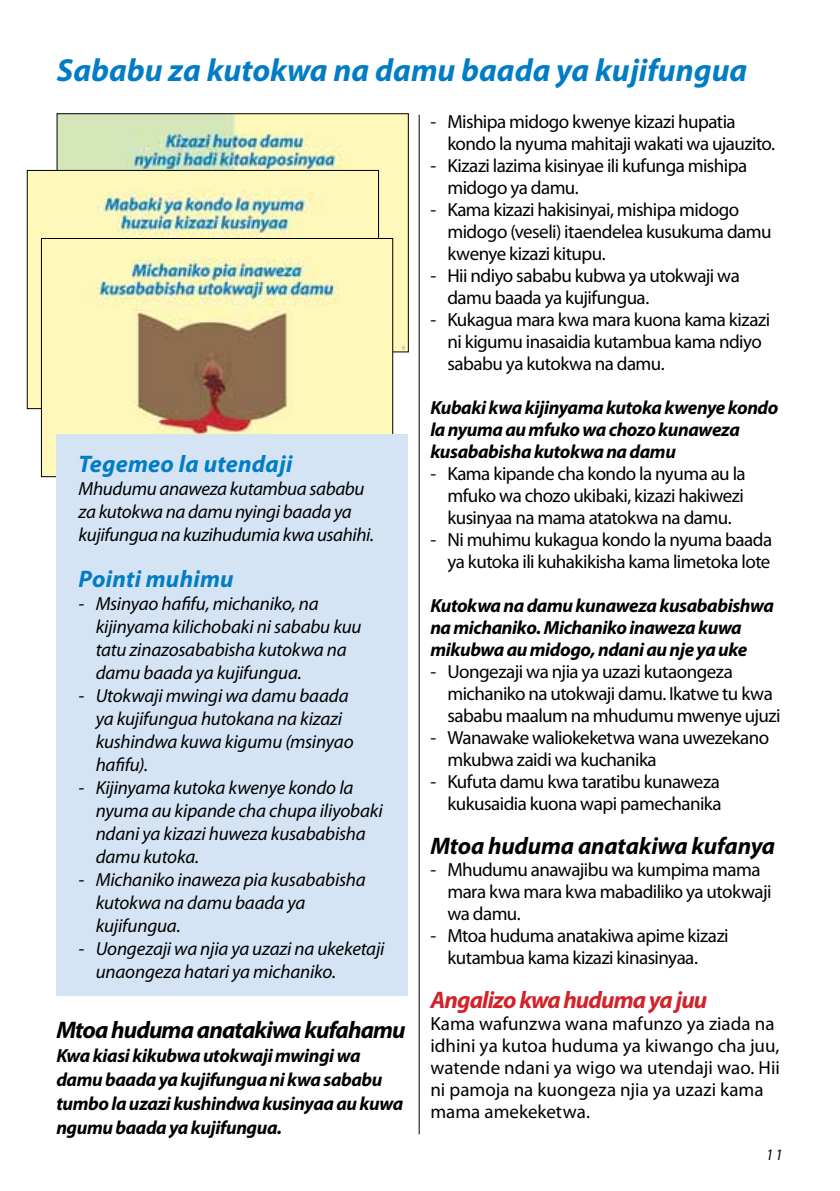
<style>
.page{position:relative;width:840px;height:1191px;background:#fff}
.page>*{position:absolute;margin:0;border:0;box-sizing:border-box;transform-origin:0 0}
.t1{font:italic 700 32px "Myriad Pro";color:#007dc5}
.t2{font:italic 700 24px "Myriad Pro";letter-spacing:.01em;color:#007dc5}
.t3{font:italic 700 24px "Myriad Pro";letter-spacing:-.03em;color:#000}
.t4{font:italic 700 24px "Myriad Pro";letter-spacing:-.01em;color:#000}
.t5{font:italic 700 24px "Myriad Pro";letter-spacing:-.035em;color:#d2232a}
.t6{font:19px/22px "Myriad Pro";letter-spacing:-.025em;color:#000}
.t7{font:italic 19px/23px "Myriad Pro";letter-spacing:-.01em;color:#000}
.t8{font:italic 700 19px/22px "Myriad Pro";letter-spacing:-.02em;color:#000}
.t9{font:19px/22px "Myriad Pro";letter-spacing:.005em;color:#000}
.t10{font:italic 16px "Myriad Pro";color:#000;scale:.91 1}
</style>
<div class="page">
<hr style="left:418px;top:115px;width:1px;height:1019px;background:#000">
<img style="left:59px;top:115px;width:347px;height:235px">
<img style="left:29px;top:172px;width:347px;height:235px">
<img style="left:43px;top:240px;width:348px;height:235px">
<div style="left:56px;top:434px;width:351px;height:561px;background:#d4e4f5"></div>
<h1 class="t1" style="left:57px;top:49px;width:691px">Sababu za kutokwa na damu baada ya kujifungua</h1>
<p class="t2" style="left:79px;top:448px;width:215px">Tegemeo la utendaji</p>
<p class="t7" style="left:79px;top:477px;width:297px">Mhudumu anaweza kutambua sababu za kutokwa na damu nyingi baada ya kujifungua na kuzihudumia kwa usahihi.</p>
<p class="t2" style="left:79px;top:563px;width:156px">Pointi muhimu</p>
<p class="t7" style="left:96px;top:592px;width:267px;text-indent:-17px">- Msinyao hafifu, michaniko, na kijinyama kilichobaki ni sababu kuu tatu zinazosababisha kutokwa na damu baada ya kujifungua.</p>
<p class="t7" style="left:96px;top:684px;width:259px;text-indent:-17px">- Utokwaji mwingi wa damu baada ya kujifungua hutokana na kizazi kushindwa kuwa kigumu (msinyao hafifu).</p>
<p class="t7" style="left:96px;top:776px;width:288px;text-indent:-17px">- Kijinyama kutoka kwenye kondo la nyuma au kipande cha chupa iliyobaki ndani ya kizazi huweza kusababisha damu kutoka.</p>
<p class="t7" style="left:96px;top:868px;width:271px;text-indent:-17px">- Michaniko inaweza pia kusababisha kutokwa na damu baada ya kujifungua.</p>
<p class="t7" style="left:96px;top:937px;width:290px;text-indent:-17px">- Uongezaji wa njia ya uzazi na ukeketaji unaongeza hatari ya michaniko.</p>
<p class="t3" style="left:56px;top:1014px;width:350px">Mtoa huduma anatakiwa kufahamu</p>
<p class="t8" style="left:56px;top:1042px;width:348px;line-height:24px">Kwa kiasi kikubwa utokwaji mwingi wa damu baada ya kujifungua ni kwa sababu tumbo la uzazi kushindwa kusinyaa au kuwa ngumu baada ya kujifungua.</p>
<p class="t6" style="left:447px;top:110px;width:329px;text-indent:-17px">- Mishipa midogo kwenye kizazi hupatia kondo la nyuma mahitaji wakati wa ujauzito.</p>
<p class="t6" style="left:447px;top:154px;width:301px;text-indent:-17px">- Kizazi lazima kisinyae ili kufunga mishipa midogo ya damu.</p>
<p class="t6" style="left:447px;top:198px;width:325px;text-indent:-17px">- Kama kizazi hakisinyai, mishipa midogo midogo (veseli) itaendelea kusukuma damu kwenye kizazi kitupu.</p>
<p class="t6" style="left:447px;top:264px;width:294px;text-indent:-17px">- Hii ndiyo sababu kubwa ya utokwaji wa damu baada ya kujifungua.</p>
<p class="t6" style="left:447px;top:308px;width:324px;text-indent:-17px">- Kukagua mara kwa mara kuona kama kizazi ni kigumu inasaidia kutambua kama ndiyo sababu ya kutokwa na damu.</p>
<p class="t8" style="left:430px;top:396px;width:349px">Kubaki kwa kijinyama kutoka kwenye kondo la nyuma au mfuko wa chozo kunaweza kusababisha kutokwa na damu</p>
<p class="t6" style="left:447px;top:462px;width:300px;text-align:justify;text-indent:-17px">- Kama kipande cha kondo la nyuma au la mfuko wa chozo ukibaki, kizazi hakiwezi kusinyaa na mama atatokwa na damu.</p>
<p class="t6" style="left:430px;top:528px;width:343px;text-align:right">- Ni muhimu kukagua kondo la nyuma baada ya kutoka ili kuhakikisha kama limetoka lote</p>
<p class="t8" style="left:430px;top:594px;width:345px">Kutokwa na damu kunaweza kusababishwa na michaniko. Michaniko inaweza kuwa mikubwa au midogo, ndani au nje ya uke</p>
<p class="t6" style="left:447px;top:660px;width:334px;text-indent:-17px">- Uongezaji wa njia ya uzazi kutaongeza michaniko na utokwaji damu. Ikatwe tu kwa sababu maalum na mhudumu mwenye ujuzi</p>
<p class="t6" style="left:447px;top:726px;width:323px;text-indent:-17px">- Wanawake waliokeketwa wana uwezekano mkubwa zaidi wa kuchanika</p>
<p class="t6" style="left:430px;top:770px;width:292px;text-align:right">- Kufuta damu kwa taratibu kunaweza kukusaidia kuona wapi pamechanika</p>
<p class="t4" style="left:430px;top:830px;width:346px">Mtoa huduma anatakiwa kufanya</p>
<p class="t6" style="left:447px;top:858px;width:325px;text-indent:-17px">- Mhudumu anawajibu wa kumpima mama mara kwa mara kwa mabadiliko ya utokwaji wa damu.</p>
<p class="t6" style="left:447px;top:924px;width:283px;text-indent:-17px">- Mtoa huduma anatakiwa apime kizazi kutambua kama kizazi kinasinyaa.</p>
<p class="t5" style="left:430px;top:984px;width:278px">Angalizo kwa huduma ya juu</p>
<p class="t9" style="left:430px;top:1012px;width:351px">Kama wafunzwa wana mafunzo ya ziada na idhini ya kutoa huduma ya kiwango cha juu, watende ndani ya wigo wa utendaji wao. Hii ni pamoja na kuongeza njia ya uzazi kama mama amekeketwa.</p>
<p class="t10" style="left:765px;top:1144px;width:20px">11</p>
</div>
